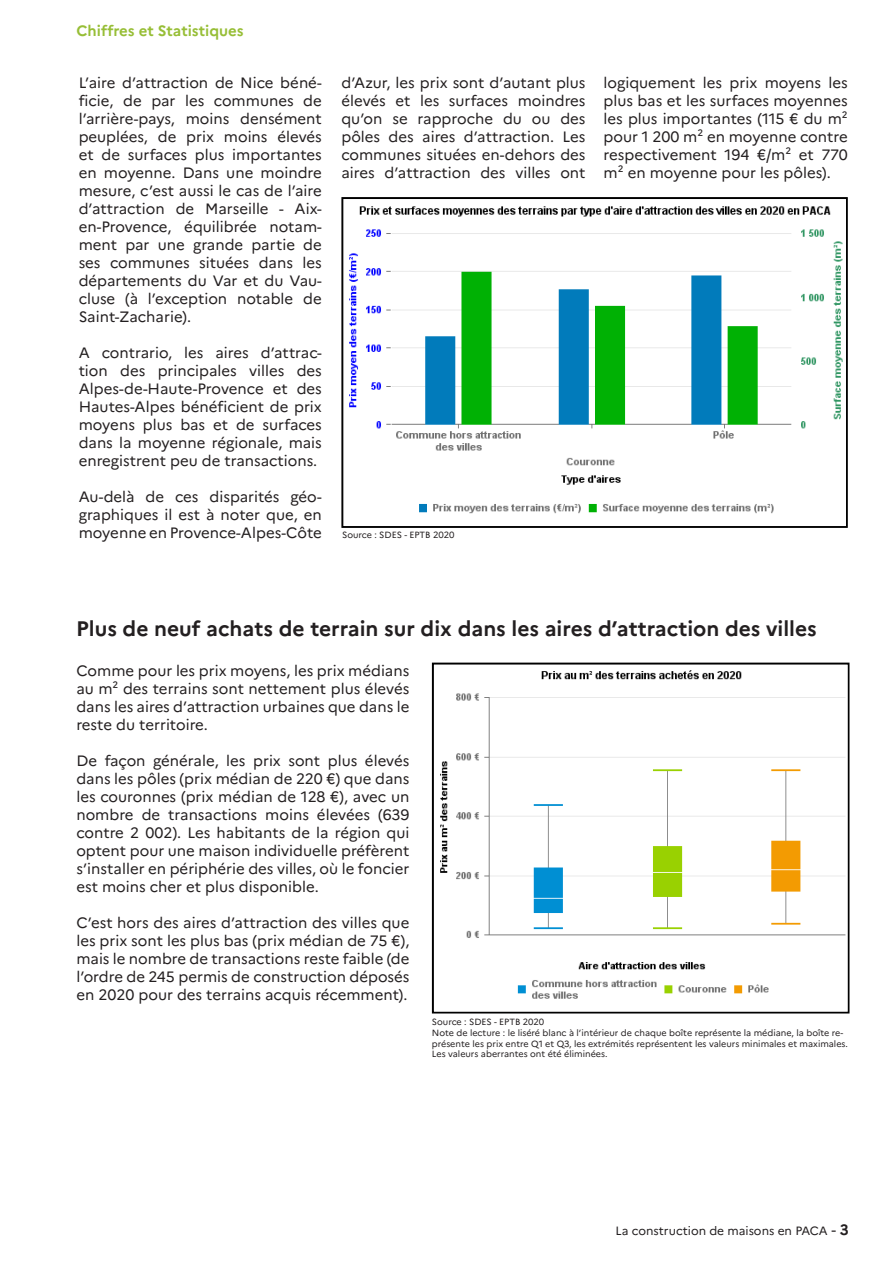
<style>
.page{position:relative;width:893px;height:1263px;background:#fff}
.page>*{position:absolute;margin:0;border:0;box-sizing:border-box;transform-origin:0 0}
.t1{font:700 21px "Marianne";color:#231f20}
.t2{font:15px/18px "Marianne";color:#231f20;text-align:justify}
.t3{font:700 15px "Marianne";color:#97be36}
.t4{font:12px "Marianne";color:#231f20}
.t5{font:9px/10.8px "Marianne";color:#231f20}
.s1{font-size:15px}
.s2{font-weight:700;font-size:15px}
</style>
<div class="page">
<img style="left:349px;top:206px;width:494px;height:308px">
<div style="left:341px;top:197px;width:507px;height:331px;border:2px solid #000"></div>
<img style="left:440px;top:670px;width:406px;height:329px">
<div style="left:432px;top:663px;width:417px;height:350px;border:2px solid #000"></div>
<p class="t3" style="left:77px;top:21px;width:169px">Chiffres et Statistiques</p>
<p class="t2" style="left:79px;top:74px;width:245px">L’aire d’attraction de Nice béné&shy;ficie, de par les communes de l’arrière-pays, moins densément peuplées, de prix moins élevés et de surfaces plus importantes en moyenne. Dans une moindre mesure, c’est aussi le cas de l’aire d’attraction de Marseille - Aix&shy;en-Provence, équilibrée notam&shy;ment par une grande partie de ses communes situées dans les départements du Var et du Vau&shy;cluse (à l’exception notable de Saint-Zacharie).</p>
<p class="t2" style="left:79px;top:344px;width:245px">A contrario, les aires d’attrac&shy;tion des principales villes des Alpes-de-Haute-Provence et des Hautes-Alpes bénéficient de prix moyens plus bas et de surfaces dans la moyenne régionale, mais enregistrent peu de transactions.</p>
<p class="t2" style="left:79px;top:488px;width:245px">Au-delà de ces disparités géo&shy;graphiques il est à noter que, en moyenne en Provence-Alpes-Côte</p>
<p class="t2" style="left:341px;top:73px;width:246px">d’Azur, les prix sont d’autant plus élevés et les surfaces moindres qu’on se rapproche du ou des pôles des aires d’attraction. Les communes situées en-dehors des aires d’attraction des villes ont</p>
<p class="t2" style="left:604px;top:73px;width:246px">logiquement les prix moyens les plus bas et les surfaces moyennes les plus importantes (115 € du m² pour 1 200 m² en moyenne contre respectivement 194 €/m² et 770 m² en moyenne pour les pôles).</p>
<p class="t5" style="left:342px;top:529px;width:114px">Source : SDES - EPTB 2020</p>
<p class="t1" style="left:76px;top:615px;width:742px">Plus de neuf achats de terrain sur dix dans les aires d’attraction des villes</p>
<p class="t2" style="left:76px;top:661px;width:334px">Comme pour les prix moyens, les prix médians au m² des terrains sont nettement plus élevés dans les aires d’attraction urbaines que dans le reste du territoire.</p>
<p class="t2" style="left:76px;top:751px;width:335px">De façon générale, les prix sont plus élevés dans les pôles (prix médian de 220 €) que dans les couronnes (prix médian de 128 €), avec un nombre de transactions moins élevées (639 contre 2 002). Les habitants de la région qui optent pour une maison individuelle préfèrent s’installer en périphérie des villes, où le foncier est moins cher et plus disponible.</p>
<p class="t2" style="left:76px;top:913px;width:335px">C’est hors des aires d’attraction des villes que les prix sont les plus bas (prix médian de 75 €), mais le nombre de transactions reste faible (de l’ordre de 245 permis de construction déposés en 2020 pour des terrains acquis récemment).</p>
<p class="t5" style="left:432px;top:1016px;width:114px">Source : SDES - EPTB 2020</p>
<p class="t5" style="left:432px;top:1027px;width:417px">Note de lecture : le liséré blanc à l’intérieur de chaque boîte représente la médiane, la boîte re&shy;présente les prix entre Q1 et Q3, les extrémités représentent les valeurs minimales et maximales.<br>Les valeurs aberrantes ont été éliminées.</p>
<p class="t4" style="left:615px;top:1223px;width:235px">La construction de maisons en PACA <span class="s1">-</span> <span class="s2">3</span></p>
</div>
